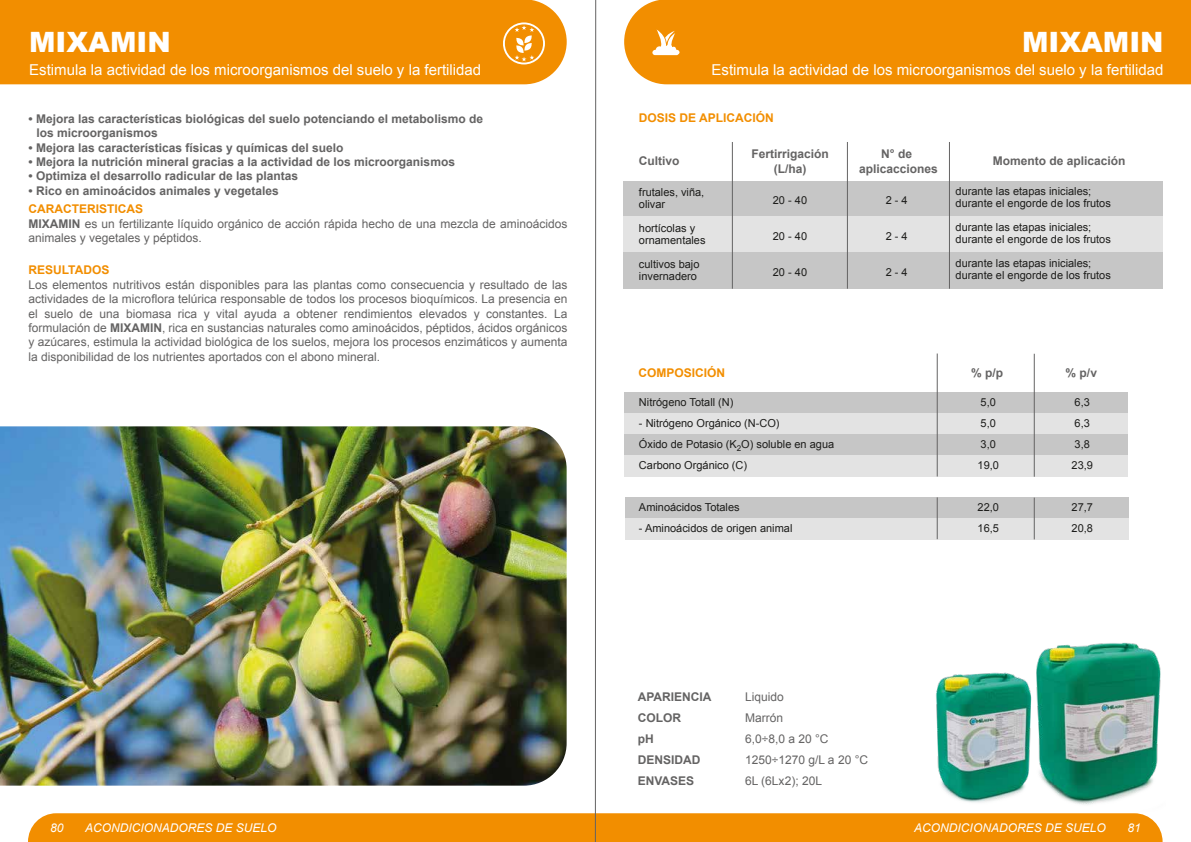
<style>
.page{position:relative;width:1191px;height:842px;background:#fff}
.page>*{position:absolute;margin:0;border:0;box-sizing:border-box;transform-origin:0 0}
.t1{font:900 28px "Arial";color:#fff}
.t2{font:15px "Arial";color:#fff}
.t3{font:12px/14.4px "Arial";color:#646363}
.t4{font:700 12px/21px "Arial";color:#646363}
.t5{font:italic 12px "Arial";color:#fff}
.t6{font:700 12px "Arial";color:#f28e00}
.t7{font:11px/21px "Arial";color:#1d1d1b}
.s1{font-weight:700;color:#f28e00}
.s2{font-weight:700}
</style>
<div class="page">
<img style="left:0;top:426px;width:28px;height:360px">
<div style="left:0;top:0;width:28px;height:84px;background:#f28e00"></div>
<div style="left:1162px;top:0;width:29px;height:84px;background:#f28e00"></div>
<img style="left:28px;top:0;width:1134px;height:842px">
<h1 class="t1" style="left:29px;top:21px;width:143px">MIXAMIN</h1>
<h1 class="t1" style="left:1022px;top:21px;width:143px">MIXAMIN</h1>
<p class="t2" style="left:29px;top:61px;width:453px">Estimula la actividad de los microorganismos del suelo y la fertilidad</p>
<p class="t2" style="left:711px;top:61px;width:453px">Estimula la actividad de los microorganismos del suelo y la fertilidad</p>
<p class="t4" style="left:36px;top:112px;width:448px;line-height:14.4px;text-indent:-8px">• Mejora las características biológicas del suelo potenciando el metabolismo de los microorganismos</p>
<p class="t4" style="left:28px;top:137px;width:317px">• Mejora las características físicas y químicas del suelo</p>
<p class="t4" style="left:28px;top:151px;width:428px">• Mejora la nutrición mineral gracias a la actividad de los microorganismos</p>
<p class="t4" style="left:28px;top:166px;width:271px">• Optimiza el desarrollo radicular de las plantas</p>
<p class="t4" style="left:28px;top:180px;width:252px">• Rico en aminoácidos animales y vegetales</p>
<p class="t3" style="left:28px;top:202px;width:540px"><span class="s1">CARACTERISTICAS<br></span><span class="s2">MIXAMIN</span> es un fertilizante líquido orgánico de acción rápida hecho de una mezcla de aminoácidos animales y vegetales y péptidos.</p>
<p class="t6" style="left:28px;top:264px;width:82px">RESULTADOS</p>
<p class="t3" style="left:28px;top:277px;width:540px;text-align:justify">Los elementos nutritivos están disponibles para las plantas como consecuencia y resultado de las actividades de la microflora telúrica responsable de todos los procesos bioquímicos. La presencia en el suelo de una biomasa rica y vital ayuda a obtener rendimientos elevados y constantes. La formulación de <span class="s2">MIXAMIN</span>, rica en sustancias naturales como aminoácidos, péptidos, ácidos orgánicos y azúcares, estimula la actividad biológica de los suelos, mejora los procesos enzimáticos y aumenta la disponibilidad de los nutrientes aportados con el abono mineral.</p>
<p class="t6" style="left:639px;top:111px;width:136px">DOSIS DE APLICACIÓN</p>
<p class="t4" style="left:639px;top:151px;width:42px">Cultivo</p>
<p class="t4" style="left:751px;top:147px;width:79px;line-height:14.4px;text-align:center">Fertirrigación (L/ha)</p>
<p class="t7" style="left:639px;top:186px;width:67px;line-height:12px">frutales, viña, olivar</p>
<p class="t7" style="left:639px;top:222px;width:68px;line-height:12px">hortícolas y ornamentales</p>
<p class="t7" style="left:639px;top:258px;width:62px;line-height:12px">cultivos bajo invernadero</p>
<p class="t7" style="left:773px;top:189px;width:36px">20 - 40</p>
<p class="t7" style="left:773px;top:225px;width:36px">20 - 40</p>
<p class="t7" style="left:773px;top:261px;width:36px">20 - 40</p>
<p class="t4" style="left:859px;top:147px;width:80px;line-height:14.4px;text-align:center">N° de aplicacciones</p>
<p class="t7" style="left:885px;top:189px;width:24px">2 - 4</p>
<p class="t7" style="left:885px;top:225px;width:24px">2 - 4</p>
<p class="t7" style="left:885px;top:261px;width:24px">2 - 4</p>
<p class="t4" style="left:992px;top:150px;width:134px">Momento de aplicación</p>
<p class="t7" style="left:955px;top:186px;width:157px;line-height:12px">durante las etapas iniciales; durante el engorde de los frutos</p>
<p class="t7" style="left:955px;top:222px;width:157px;line-height:12px">durante las etapas iniciales; durante el engorde de los frutos</p>
<p class="t7" style="left:955px;top:258px;width:157px;line-height:12px">durante las etapas iniciales; durante el engorde de los frutos</p>
<p class="t6" style="left:638px;top:366px;width:88px">COMPOSICIÓN</p>
<p class="t4" style="left:971px;top:362px;width:34px">% p/p</p>
<p class="t7" style="left:639px;top:392px;width:96px">Nitrógeno Totall (N)</p>
<p class="t7" style="left:639px;top:413px;width:197px">- Nitrógeno Orgánico (N-CO)<br>Óxido de Potasio (K<sub>2</sub>O) soluble en agua<br>Carbono Orgánico (C)</p>
<p class="t7" style="left:639px;top:497px;width:102px">Aminoácidos Totales</p>
<p class="t7" style="left:639px;top:518px;width:155px">- Aminoácidos de origen animal</p>
<p class="t4" style="left:637px;top:686px;width:75px">APARIENCIA<br>COLOR<br>pH<br>DENSIDAD<br>ENVASES</p>
<p class="t3" style="left:745px;top:686px;width:125px;line-height:21px">Liquido<br>Marrón<br>6,0÷8,0 a 20 °C<br>1250÷1270 g/L a 20 °C<br>6L (6Lx2); 20L</p>
<p class="t7" style="left:977px;top:392px;width:23px">5,0<br>5,0<br>3,0<br>19,0</p>
<p class="t7" style="left:977px;top:497px;width:23px">22,0<br>16,5</p>
<p class="t4" style="left:1065px;top:362px;width:33px">% p/v</p>
<p class="t7" style="left:1071px;top:392px;width:23px">6,3<br>6,3<br>3,8<br>23,9</p>
<p class="t7" style="left:1071px;top:497px;width:23px">27,7<br>20,8</p>
<p class="t5" style="left:50px;top:821px;width:15px">80</p>
<p class="t5" style="left:85px;top:821px;width:193px">ACONDICIONADORES DE SUELO</p>
<p class="t5" style="left:914px;top:821px;width:193px">ACONDICIONADORES DE SUELO</p>
<p class="t5" style="left:1127px;top:821px;width:15px">81</p>
</div>
